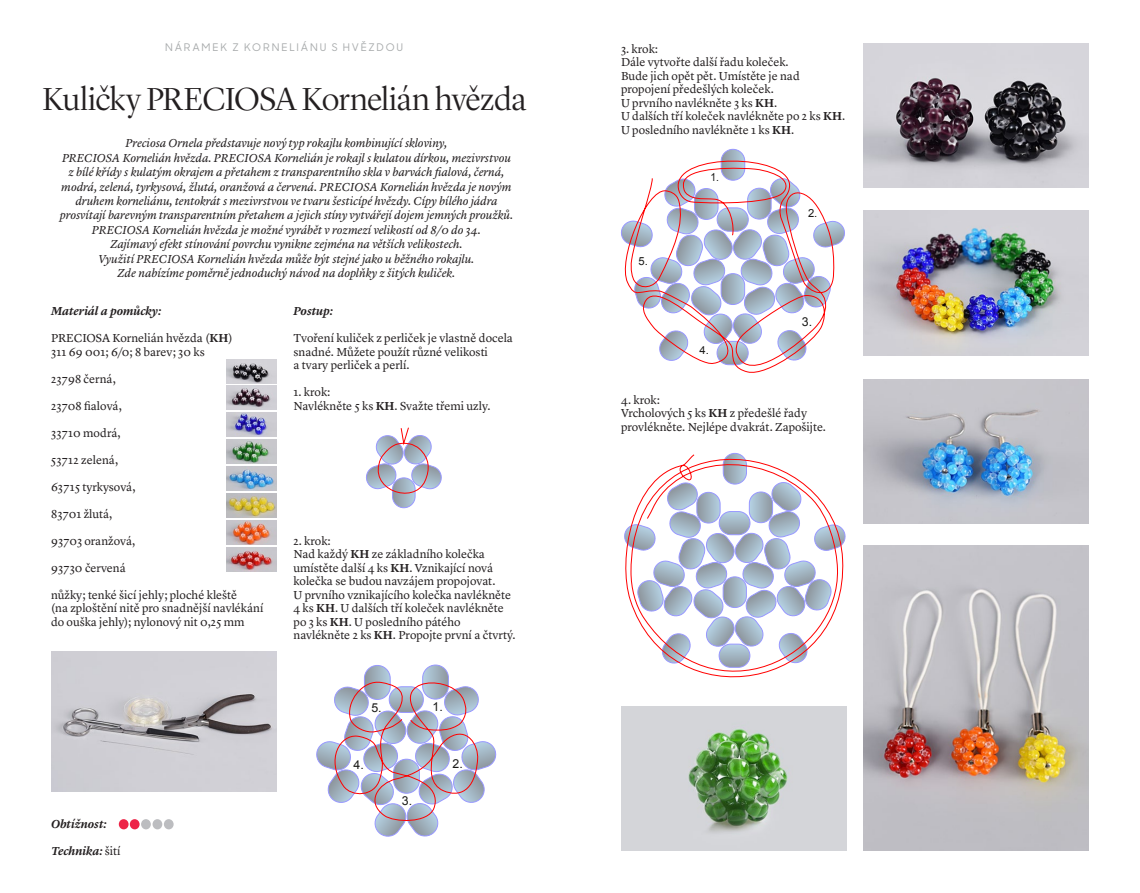
<style>
.page{position:relative;width:1140px;height:893px;background:#fff}
.page>*{position:absolute;margin:0;border:0;box-sizing:border-box;transform-origin:0 0}
.t1{font:300 33px "Lyon Display";letter-spacing:-.015em;color:#231f20}
.t2{font:12.3px "Arial";color:#1a1a18}
.t3{font:12px/13.5px "Lyon Text";color:#231f20}
.t4{font:italic 12px/14.4px "Lyon Text";letter-spacing:-.005em;color:#231f20;text-align:center}
.t5{font:italic 600 12px "Lyon Text";letter-spacing:-.005em;color:#231f20}
.t6{font:11.25px "Arial";color:#1a1a18}
.t7{font:11.25px "Arial";color:#1a1a18;scale:.92 1}
.t8{font:500 10.5px "Sharp Sans Display No 1";letter-spacing:.17em;color:#a8abac}
.s1{font-weight:600}
.s2{font-weight:400;font-style:normal}
</style>
<div class="page">
<img style="left:226px;top:360px;width:50px;height:24px">
<img style="left:226px;top:386px;width:50px;height:24px">
<img style="left:226px;top:412px;width:50px;height:24px">
<img style="left:226px;top:439px;width:50px;height:25px">
<img style="left:226px;top:467px;width:50px;height:24px">
<img style="left:226px;top:493px;width:50px;height:24px">
<img style="left:226px;top:520px;width:50px;height:25px">
<img style="left:226px;top:548px;width:50px;height:24px">
<img style="left:51px;top:651px;width:225px;height:140px">
<div style="left:152px;top:819px;width:10px;height:10px;background:#bcbdc0;border-radius:50%"></div>
<div style="left:141px;top:819px;width:10px;height:10px;background:#bcbdc0;border-radius:50%"></div>
<div style="left:130px;top:819px;width:10px;height:10px;background:#ed2347;border-radius:50%"></div>
<div style="left:119px;top:819px;width:10px;height:10px;background:#ed2447;border-radius:50%"></div>
<div style="left:164px;top:819px;width:10px;height:10px;background:#bcbdc0;border-radius:50%"></div>
<svg style="left:366px;top:427px;width:76px;height:81px"></svg>
<svg style="left:316px;top:665px;width:181px;height:172px"></svg>
<svg style="left:724px;top:149px;width:121px;height:96px"></svg>
<svg style="left:621px;top:153px;width:214px;height:220px"></svg>
<svg style="left:624px;top:453px;width:222px;height:225px"></svg>
<img style="left:621px;top:706px;width:225px;height:145px">
<img style="left:863px;top:44px;width:226px;height:144px">
<img style="left:863px;top:211px;width:226px;height:144px">
<img style="left:863px;top:379px;width:226px;height:145px">
<img style="left:863px;top:546px;width:226px;height:305px">
<p class="t8" style="left:165px;top:40px;width:239px">NÁRAMEK Z KORNELIÁNU S HVĚZDOU</p>
<h1 class="t1" style="left:43px;top:76px;width:485px">Kuličky PRECIOSA Kornelián hvězda</h1>
<p class="t4" style="left:60px;top:135px;width:455px">Preciosa Ornela představuje nový typ rokajlu kombinující skloviny,<br>PRECIOSA Kornelián hvězda. PRECIOSA Kornelián je rokajl s kulatou dírkou, mezivrstvou z bílé křídy s kulatým okrajem a přetahem z transparentního skla v barvách fialová, černá, modrá, zelená, tyrkysová, žlutá, oranžová a červená. PRECIOSA Kornelián hvězda je novým druhem korneliánu, tentokrát s mezivrstvou ve tvaru šesticípé hvězdy. Cípy bílého jádra prosvítají barevným transparentním přetahem a jejich stíny vytvářejí dojem jemných proužků.<br>PRECIOSA Kornelián hvězda je možné vyrábět v rozmezí velikostí od 8/0 do 34.<br>Zajímavý efekt stínování povrchu vynikne zejména na větších velikostech.<br>Využití PRECIOSA Kornelián hvězda může být stejné jako u běžného rokajlu.<br>Zde nabízíme poměrně jednoduchý návod na doplňky z šitých kuliček.</p>
<p class="t5" style="left:293px;top:302px;width:41px">Postup:</p>
<p class="t3" style="left:293px;top:330px;width:221px">Tvoření kuliček z perliček je vlastně docela snadné. Můžete použít různé velikosti<br>a tvary perliček a perlí.</p>
<p class="t3" style="left:293px;top:384px;width:199px">1. krok:<br>Navlékněte 5 ks <span class="s1">KH</span>. Svažte třemi uzly.</p>
<p class="t5" style="left:51px;top:302px;width:112px">Materiál a pomůcky:</p>
<p class="t3" style="left:51px;top:330px;width:183px">PRECIOSA Kornelián hvězda (<span class="s1">KH</span>)<br>311 69 001; 6/0; 8 barev; 30 ks</p>
<p class="t3" style="left:51px;top:371px;width:66px">23798 černá,</p>
<p class="t3" style="left:51px;top:398px;width:72px">23708 fialová,</p>
<p class="t3" style="left:51px;top:425px;width:71px">33710 modrá,</p>
<p class="t3" style="left:51px;top:452px;width:69px">53712 zelená,</p>
<p class="t3" style="left:51px;top:479px;width:86px">63715 tyrkysová,</p>
<p class="t3" style="left:51px;top:506px;width:63px">83701 žlutá,</p>
<p class="t3" style="left:51px;top:533px;width:86px">93703 oranžová,</p>
<p class="t3" style="left:51px;top:560px;width:76px">93730 červená</p>
<p class="t3" style="left:51px;top:587px;width:214px">nůžky; tenké šicí jehly; ploché kleště<br>(na zploštění nitě pro snadnější navlékání do ouška jehly); nylonový nit 0,25 mm</p>
<p class="t3" style="left:293px;top:533px;width:224px">2. krok:<br>Nad každý <span class="s1">KH</span> ze základního kolečka umístěte další 4 ks <span class="s1">KH</span>. Vznikající nová kolečka se budou navzájem propojovat.<br>U prvního vznikajícího kolečka navlékněte 4 ks <span class="s1">KH</span>. U dalších tří koleček navlékněte po 3 ks <span class="s1">KH</span>. U posledního pátého navlékněte 2 ks <span class="s1">KH</span>. Propojte první a čtvrtý.</p>
<p class="t5" style="left:51px;top:815px;width:57px">Obtížnost:</p>
<p class="t5" style="left:51px;top:842px;width:71px">Technika: <span class="s2">šití</span></p>
<p class="t2" style="left:371px;top:699px;width:12px">5.</p>
<p class="t2" style="left:353px;top:756px;width:12px">4.</p>
<p class="t2" style="left:402px;top:793px;width:12px">3.</p>
<p class="t2" style="left:432px;top:699px;width:12px">1.</p>
<p class="t2" style="left:452px;top:756px;width:12px">2.</p>
<p class="t3" style="left:621px;top:41px;width:226px">3. krok:<br>Dále vytvořte další řadu koleček.<br>Bude jich opět pět. Umístěte je nad propojení předešlých koleček.<br>U prvního navlékněte 3 ks <span class="s1">KH</span>.<br>U dalších tří koleček navlékněte po 2 ks <span class="s1">KH</span>.<br>U posledního navlékněte 1 ks <span class="s1">KH</span>.</p>
<p class="t6" style="left:638px;top:254px;width:11px">5.</p>
<p class="t7" style="left:710px;top:170px;width:11px">1.</p>
<p class="t6" style="left:699px;top:342px;width:11px">4.</p>
<p class="t6" style="left:808px;top:205px;width:11px">2.</p>
<p class="t2" style="left:802px;top:313px;width:12px">3.</p>
<p class="t3" style="left:621px;top:392px;width:206px">4. krok:<br>Vrcholových 5 ks <span class="s1">KH</span> z předešlé řady provlékněte. Nejlépe dvakrát. Zapošijte.</p>
</div>
